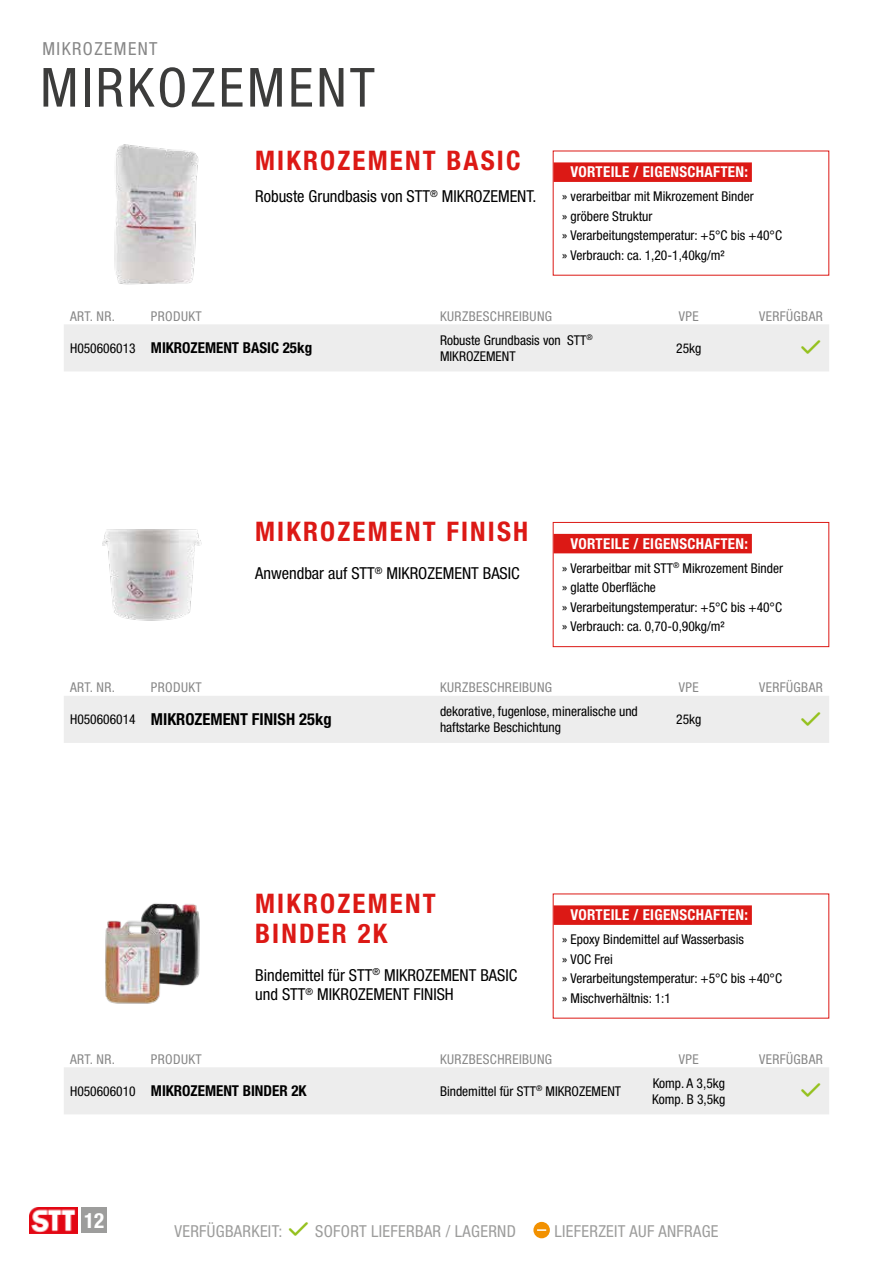
<style>
.page{position:relative;width:893px;height:1263px;background:#fff}
.page>*{position:absolute;margin:0;border:0;box-sizing:border-box;transform-origin:0 0}
.t1{font:condensed 54px "Helvetica Neue LT Pro";letter-spacing:.06em;color:#3c3c3b}
.t2{font:700 condensed 27px/30px "Helvetica Neue LT Pro";letter-spacing:.08em;color:#dc1915}
.t3{font:700 condensed 21px "Helvetica Neue LT Pro";color:#fff}
.t4{font:condensed 18px "Helvetica Neue LT Pro";letter-spacing:.08em;color:#878787}
.t5{font:condensed 16.5px/19.8px "Helvetica Neue LT Pro";color:#000}
.t6{font:condensed 16.5px "Helvetica Neue LT Pro";letter-spacing:.02em;color:#9d9d9c}
.t7{font:700 condensed 16.5px "Helvetica Neue LT Pro";color:#000}
.t8{font:700 condensed 15px "Helvetica Neue LT Pro";letter-spacing:.02em;color:#fff}
.t9{font:700 condensed 15px "Helvetica Neue LT Pro";color:#000}
.t10{font:condensed 13.5px/19.5px "Helvetica Neue LT Pro";color:#000}
.t11{font:condensed 13.5px "Helvetica Neue LT Pro";letter-spacing:.03em;color:#878787}
.s1{font-weight:400;font-size:13.5px}
</style>
<div class="page">
<div style="left:554px;top:162px;width:198px;height:20px;background:#dc1915"></div>
<img style="left:114px;top:144px;width:85px;height:141px">
<div style="left:554px;top:905px;width:198px;height:20px;background:#dc1915"></div>
<img style="left:146px;top:903px;width:51px;height:6px">
<img style="left:105px;top:909px;width:95px;height:95px">
<div style="left:554px;top:534px;width:198px;height:19px;background:#dc1915"></div>
<div style="left:553px;top:522px;width:276px;height:125px;border:1px solid #dc1915"></div>
<img style="left:103px;top:529px;width:99px;height:92px">
<img style="left:30px;top:1208px;width:48px;height:25px">
<div style="left:82px;top:1208px;width:25px;height:25px;background:#9d9d9c"></div>
<div style="left:533px;top:1222px;width:17px;height:16px;background:#f29100;border-radius:50%"></div>
<svg style="left:537px;top:1229px;width:9px;height:2px"></svg>
<div style="left:64px;top:324px;width:765px;height:47px;background:#ededed"></div>
<div style="left:64px;top:1067px;width:765px;height:47px;background:#ededed"></div>
<div style="left:64px;top:696px;width:765px;height:47px;background:#ededed"></div>
<h3 class="t4" style="left:43px;top:39px;width:117px">MIKROZEMENT</h3>
<h1 class="t1" style="left:40px;top:56px;width:336px">MIRKOZEMENT</h1>
<h2 class="t2" style="left:255px;top:145px;width:267px">MIKROZEMENT BASIC</h2>
<p class="t5" style="left:255px;top:186px;width:283px">Robuste Grundbasis von STT<sup>®</sup> MIKROZEMENT.</p>
<p class="t8" style="left:571px;top:163px;width:179px">VORTEILE / EIGENSCHAFTEN:</p>
<p class="t10" style="left:562px;top:186px;width:221px">» verarbeitbar mit Mikrozement Binder<br>» gröbere Struktur<br>» Verarbeitungstemperatur: +5°C bis +40°C » Verbrauch: ca. 1,20-1,40kg/m²</p>
<p class="t11" style="left:70px;top:308px;width:47px">ART. NR.</p>
<p class="t11" style="left:151px;top:308px;width:52px">PRODUKT</p>
<p class="t11" style="left:440px;top:308px;width:114px">KURZBESCHREIBUNG</p>
<p class="t11" style="left:679px;top:308px;width:21px">VPE</p>
<p class="t11" style="left:759px;top:308px;width:65px">VERFÜGBAR</p>
<p class="t9" style="left:70px;top:339px;width:244px"><span class="s1">H050606013</span> MIKROZEMENT BASIC 25kg</p>
<p class="t10" style="left:440px;top:332px;width:154px;line-height:16.2px">Robuste Grundbasis von STT<sup>®<br></sup>MIKROZEMENT</p>
<p class="t10" style="left:676px;top:338px;width:27px">25kg</p>
<h2 class="t2" style="left:255px;top:516px;width:275px">MIKROZEMENT FINISH</h2>
<p class="t5" style="left:255px;top:563px;width:266px">Anwendbar auf STT<sup>®</sup> MIKROZEMENT BASIC</p>
<p class="t8" style="left:571px;top:534px;width:179px">VORTEILE / EIGENSCHAFTEN:</p>
<p class="t10" style="left:562px;top:558px;width:222px">» Verarbeitbar mit STT<sup>®</sup> Mikrozement Binder » glatte Oberfläche<br>» Verarbeitungstemperatur: +5°C bis +40°C » Verbrauch: ca. 0,70-0,90kg/m²</p>
<p class="t11" style="left:70px;top:679px;width:47px">ART. NR.</p>
<p class="t11" style="left:151px;top:679px;width:52px">PRODUKT</p>
<p class="t11" style="left:440px;top:679px;width:114px">KURZBESCHREIBUNG</p>
<p class="t11" style="left:679px;top:679px;width:21px">VPE</p>
<p class="t11" style="left:759px;top:679px;width:65px">VERFÜGBAR</p>
<p class="t7" style="left:70px;top:709px;width:263px"><span class="s1">H050606014</span> MIKROZEMENT FINISH 25kg</p>
<p class="t10" style="left:440px;top:703px;width:199px;line-height:16.2px">dekorative, fugenlose, mineralische und haftstarke Beschichtung</p>
<p class="t10" style="left:676px;top:709px;width:27px">25kg</p>
<h2 class="t2" style="left:255px;top:888px;width:182px">MIKROZEMENT<br>BINDER 2K</h2>
<p class="t5" style="left:255px;top:965px;width:264px">Bindemittel für STT<sup>®</sup> MIKROZEMENT BASIC und STT<sup>®</sup> MIKROZEMENT FINISH</p>
<p class="t8" style="left:571px;top:906px;width:179px">VORTEILE / EIGENSCHAFTEN:</p>
<p class="t10" style="left:562px;top:929px;width:221px">» Epoxy Bindemittel auf Wasserbasis<br>» VOC Frei<br>» Verarbeitungstemperatur: +5°C bis +40°C » Mischverhältnis: 1:1</p>
<p class="t11" style="left:70px;top:1051px;width:47px">ART. NR.</p>
<p class="t11" style="left:151px;top:1051px;width:52px">PRODUKT</p>
<p class="t11" style="left:440px;top:1051px;width:114px">KURZBESCHREIBUNG</p>
<p class="t11" style="left:679px;top:1051px;width:21px">VPE</p>
<p class="t11" style="left:759px;top:1051px;width:65px">VERFÜGBAR</p>
<p class="t9" style="left:70px;top:1082px;width:238px"><span class="s1">H050606010</span> MIKROZEMENT BINDER 2K</p>
<p class="t10" style="left:440px;top:1081px;width:183px">Bindemittel für STT<sup>®</sup> MIKROZEMENT</p>
<p class="t10" style="left:652px;top:1074px;width:75px;line-height:16.2px">Komp. A 3,5kg<br>Komp. B 3,5kg</p>
<h3 class="t3" style="left:84px;top:1208px;width:22px">12</h3>
<p class="t6" style="left:174px;top:1221px;width:109px">VERFÜGBARKEIT:</p>
<p class="t6" style="left:315px;top:1221px;width:202px">SOFORT LIEFERBAR / LAGERND</p>
<p class="t6" style="left:554px;top:1221px;width:165px">LIEFERZEIT AUF ANFRAGE</p>
</div>
